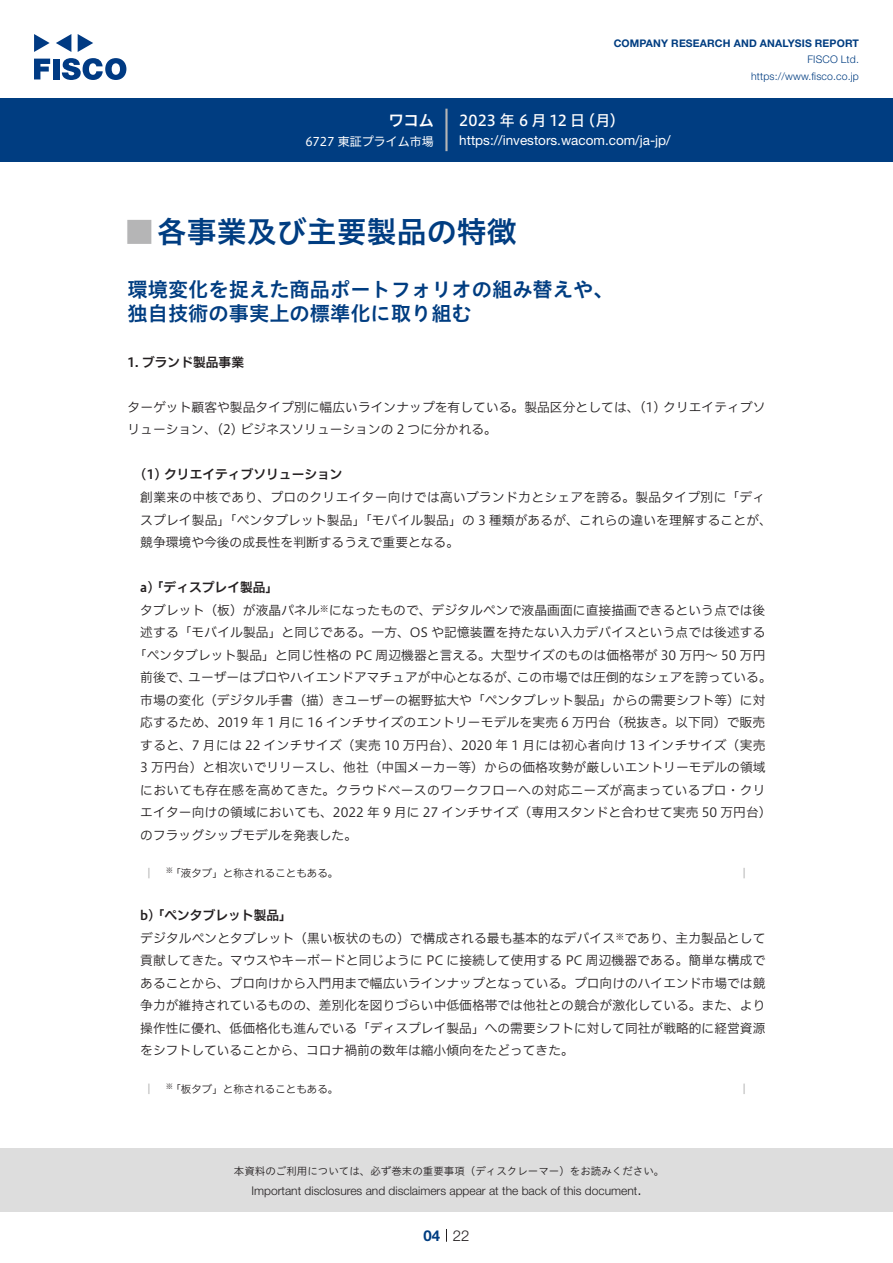
<style>
.page{position:relative;width:893px;height:1263px;background:#fff}
.page>*{position:absolute;margin:0;border:0;box-sizing:border-box;transform-origin:0 0}
.t1{font:30px "Hiragino UD Sans Std N W6";color:#003d81}
.t2{font:24px "Hiragino UD Sans Std N W6";color:#b5b5b6}
.t3{font:20.25px/24px "Hiragino UD Sans Std W6";color:#003d81}
.t4{font:15px "Hiragino UD Sans F Std N W5";letter-spacing:.005em;color:#fff}
.t5{font:300 15px "Helvetica Neue LT Std";color:#231f20}
.t6{font:15px "Hiragino UD Sans F Std N W6";color:#fff}
.t7{font:700 15px "Helvetica Neue LT Std";color:#003d81}
.t8{font:13.5px "Helvetica Neue LT Std";color:#fff}
.t9{font:12.75px/22.5px "Hiragino UD Sans F Std N W3";letter-spacing:.005em;color:#231f20}
.t10{font:12.75px "Hiragino UD Sans F Std N W6";color:#231f20}
.t11{font:300 12px "Helvetica Neue LT Std";color:#231f20}
.t12{font:12px "Hiragino UD Sans F Std N W4";color:#fff}
.t13{font:10.5px "Hiragino UD Sans Std W3";color:#231f20}
.t14{font:700 10.5px "Helvetica Neue LT Std";letter-spacing:.015em;color:#003d81}
.t15{font:300 10.5px/16.5px "Helvetica Neue LT Std";letter-spacing:.015em;color:#003d81;text-align:right}
.t16{font:10.5px "Hiragino UD Sans F Std N W3";color:#231f20}
.t17{font:8.85px "Hiragino UD Sans F Std N W3";color:#231f20}
.t18{font:7.35px "Hiragino UD Sans F Std N W3";color:#231f20}
.s1{font-size:10.5px}
</style>
<div class="page">
<div style="left:0;top:1148px;width:893px;height:64px;background:#ddd"></div>
<svg style="left:34px;top:59px;width:16px;height:20px"></svg>
<div style="left:53px;top:59px;width:6px;height:20px;background:#003a83"></div>
<svg style="left:62px;top:58px;width:64px;height:22px"></svg>
<svg style="left:34px;top:34px;width:16px;height:18px"></svg>
<svg style="left:78px;top:34px;width:15px;height:18px"></svg>
<svg style="left:56px;top:34px;width:15px;height:18px"></svg>
<div style="left:0;top:98px;width:893px;height:64px;background:#003d81"></div>
<hr style="left:445px;top:109px;width:3px;height:42px;background:#b5b5b6">
<svg style="left:446px;top:1229px;width:1px;height:13px"></svg>
<svg style="left:148px;top:868px;width:2px;height:10px"></svg>
<svg style="left:743px;top:868px;width:2px;height:10px"></svg>
<svg style="left:148px;top:1083px;width:2px;height:11px"></svg>
<svg style="left:743px;top:1083px;width:2px;height:11px"></svg>
<p class="t6" style="left:389px;top:109px;width:46px">ワコム</p>
<p class="t12" style="left:305px;top:132px;width:130px">6727 東証プライム市場</p>
<p class="t14" style="left:614px;top:37px;width:247px">COMPANY RESEARCH AND ANALYSIS REPORT</p>
<p class="t15" style="left:751px;top:51px;width:109px">FISCO Ltd. https://www.fisco.co j p.</p>
<p class="t4" style="left:580px;top:109px;width:46px">（月(</p>
<p class="t4" style="left:459px;top:109px;width:127px">2023 年 6 月 12 日</p>
<p class="t8" style="left:459px;top:132px;width:213px">https://investors.wacom.com j a/ -jp/</p>
<h1 class="t1" style="left:157px;top:209px;width:361px">各事業及び主要製品の特徴</h1>
<h2 class="t2" style="left:128px;top:213px;width:25px">█</h2>
<h3 class="t3" style="left:128px;top:276px;width:487px">環境変化を捉えた商品ポートフォリオの組み替えや、独自技術の事実上の標準化に取り組む</h3>
<p class="t10" style="left:128px;top:352px;width:118px">1. ブランド製品事業</p>
<p class="t9" style="left:128px;top:395px;width:639px">ターゲット顧客や製品タイプ別に幅広いラインナップを有している。製品区分としては、(1) クリエイティブソリューション、(2) ビジネスソリューションの 2 つに分かれる。</p>
<p class="t10" style="left:140px;top:465px;width:204px">1( ) クリエイティブソリューション</p>
<p class="t9" style="left:140px;top:485px;width:633px">創業来の中核であり、プロのクリエイター向けでは高いブランド力とシェアを誇る。製品タイプ別に「ディスプレイ製品」「ペンタブレット製品」「モバイル製品」の 3 種類があるが、これらの違いを理解することが、競争環境や今後の成長性を判断するうえで重要となる。</p>
<p class="t10" style="left:140px;top:577px;width:140px">a) 「ディスプレイ製品「</p>
<p class="t9" style="left:329px;top:598px;width:438px">になったもので、デジタルペンで液晶画面に直接描画できるという点では後</p>
<p class="t9" style="left:140px;top:598px;width:181px">タブレット（板）が液晶パネル</p>
<p class="t9" style="left:140px;top:620px;width:627px">述する「モバイル製品」と同じである。一方、OS や記憶装置を持たない入力デバイスという点では後述する</p>
<p class="t9" style="left:134px;top:643px;width:633px">「ペンタブレット製品」と同じ性格の PC 周辺機器と言える。大型サイズのものは価格帯が 30 万円～ 50 万円</p>
<p class="t9" style="left:517px;top:665px;width:256px">この市場では圧倒的なシェアを誇っている。</p>
<p class="t17" style="left:320px;top:601px;width:10px">※</p>
<p class="t9" style="left:188px;top:665px;width:333px">ユーザーはプロやハイエンドアマチュアが中心となるが、</p>
<p class="t9" style="left:140px;top:665px;width:633px">前後で、<br>市場の変化（デジタル手書（描）きユーザーの裾野拡大や「ペンタブレット製品」からの需要シフト等）に対応するため、2019 年 1 月に 16 インチサイズのエントリーモデルを実売 6 万円台（税抜き。以下同）で販売すると、7 月には 22 インチサイズ（実売 10 万円台）、2020 年 1 月には初心者向け 13 インチサイズ（実売3 万円台）と相次いでリリースし、他社（中国メーカー等）からの価格攻勢が厳しいエントリーモデルの領域においても存在感を高めてきた。クラウドベースのワークフローへの対応ニーズが高まっているプロ・クリエイター向けの領域においても、2022 年 9 月に 27 インチサイズ（専用スタンドと合わせて実売 50 万円台(のフラッグシップモデルを発表した。</p>
<p class="t16" style="left:181px;top:865px;width:159px">液タブ」と称されることもある。</p>
<p class="t18" style="left:166px;top:864px;width:17px">※ <span class="s1">「</span></p>
<p class="t10" style="left:140px;top:906px;width:153px">b) 「ペンタブレット製品「</p>
<p class="t9" style="left:140px;top:926px;width:627px">デジタルペンとタブレット（黒い板状のもの）で構成される最も基本的なデバイス<br>貢献してきた。マウスやキーボードと同じように PC に接続して使用する PC 周辺機器である。簡単な構成であることから、プロ向けから入門用まで幅広いラインナップとなっている。プロ向けのハイエンド市場では競争力が維持されているものの、差別化を図りづらい中低価格帯では他社との競合が激化している。また、より操作性に優れ、低価格化も進んでいる「ディスプレイ製品」への需要シフトに対して同社が戦略的に経営資源をシフトしていることから、コロナ禍前の数年は縮小傾向をたどってきた。</p>
<p class="t16" style="left:181px;top:1081px;width:159px">板タブ」と称されることもある。</p>
<p class="t9" style="left:624px;top:926px;width:143px">であり、主力製品として</p>
<p class="t17" style="left:615px;top:930px;width:10px">※</p>
<p class="t18" style="left:166px;top:1080px;width:17px">※ <span class="s1">「</span></p>
<p class="t13" style="left:234px;top:1163px;width:432px">本資料のご利用については、必ず巻末の重要事項（ディスクレーマー）をお読みください。</p>
<p class="t5" style="left:637px;top:1180px;width:6px">.</p>
<p class="t11" style="left:251px;top:1183px;width:387px">Important disclosures and disclaimers appear at the back of this document</p>
<p class="t7" style="left:423px;top:1226px;width:18px">04</p>
<p class="t5" style="left:453px;top:1226px;width:18px">22</p>
</div>
